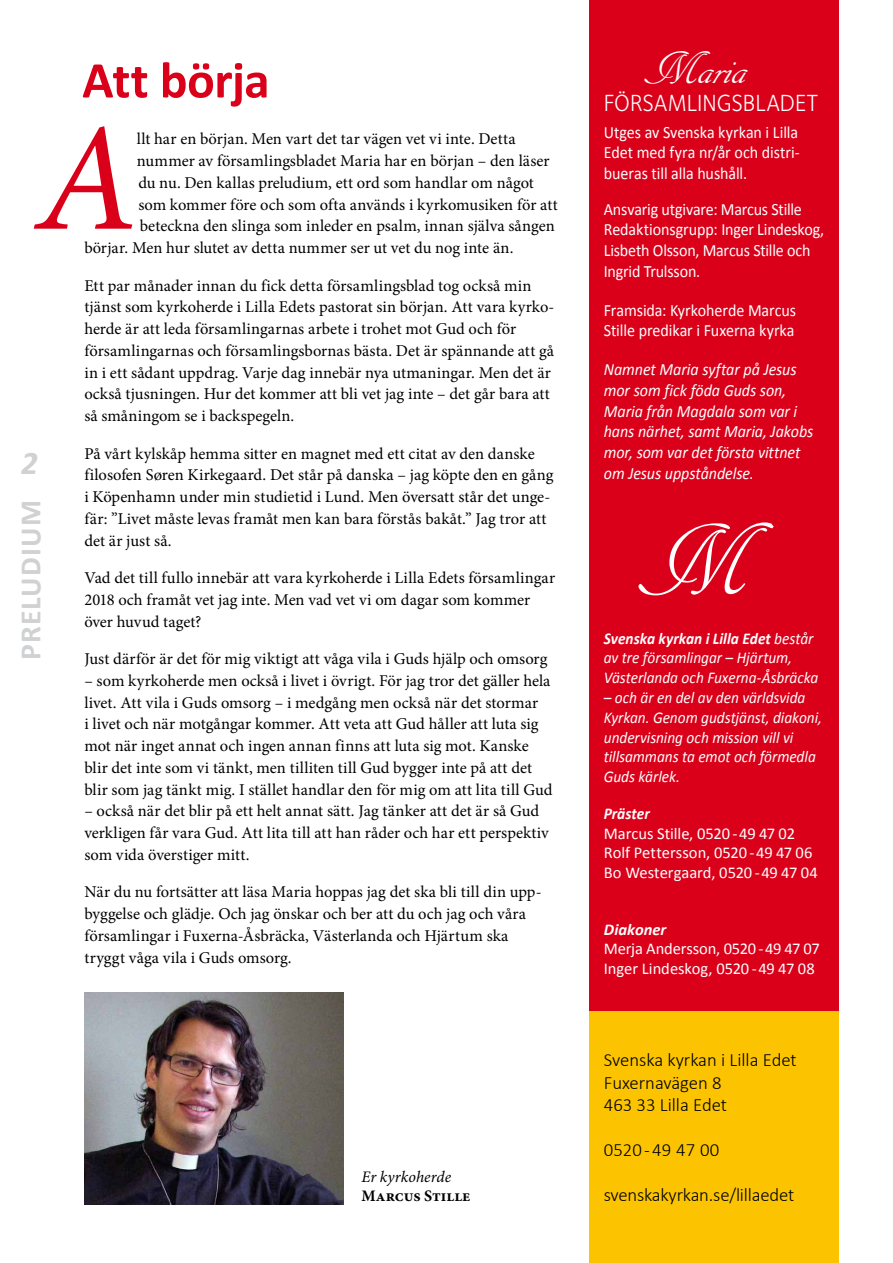
<style>
.page{position:relative;width:893px;height:1263px;background:#fff}
.page>*{position:absolute;margin:0;border:0;box-sizing:border-box;transform-origin:0 0}
.t1{font:italic 154.35px "Minion Pro";color:#da001a}
.t2{font:105px "ARDECODE";color:#fff;scale:.93 1}
.t3{font:700 51.75px "Calibri";letter-spacing:-.015em;color:#da001a}
.t4{font:47.55px "ARDECODE";letter-spacing:-.005em;color:#fff}
.t5{font:italic 700 33px "Calibri";color:#d0d1d2}
.t6{font:700 29.7px "Calibri";letter-spacing:.04em;color:#d0d1d2}
.t7{font:24.15px "Foundry Sterling Book OSF";color:#fff;scale:.93 1}
.t8{font:300 18.75px/22.5px "Calibri";letter-spacing:-.005em;color:#000}
.t9{font:17.25px/20.7px "Calibri";letter-spacing:-.005em;color:#fff;scale:.93 1}
.t10{font:italic 17.25px/20.9px "Calibri";letter-spacing:-.005em;color:#fff;scale:.93 1}
.t11{font:16.5px/21.8px "Minion Pro";color:#000}
.t12{font:italic 16.5px/19.8px "Calibri";letter-spacing:-.005em;color:#fff;scale:.93 1}
.t13{font:16.5px/19.8px "Calibri";letter-spacing:-.005em;color:#fff}
.t14{font:italic 700 16.5px "Calibri";color:#fff;scale:.93 1}
.t15{font:italic 700 16.5px "Calibri";color:#fff}
.t16{font:italic 16.05px "Minion Pro";letter-spacing:.005em;color:#000}
.t17{font:700 16.05px "Minion Pro";color:#000}
.s1{font-weight:400}
</style>
<div class="page">
<div style="left:589px;top:0;width:250px;height:1015px;background:#da001a"></div>
<div style="left:589px;top:1012px;width:250px;height:251px;background:#fcc400"></div>
<img style="left:84px;top:992px;width:260px;height:213px">
<h3 class="t3" style="left:82px;top:47px;width:189px">Att börja</h3>
<h1 class="t1" style="left:37px;top:74px;width:104px">A</h1>
<p class="t11" style="left:137px;top:128px;width:380px">llt har en början. Men vart det tar vägen vet vi inte. Detta</p>
<p class="t11" style="left:137px;top:150px;width:414px">nummer av församlingsbladet Maria har en början – den läser</p>
<p class="t11" style="left:138px;top:172px;width:397px">du nu. Den kallas preludium, ett ord som handlar om något</p>
<p class="t11" style="left:138px;top:193px;width:421px">som kommer före och som ofta används i kyrkomusiken för att</p>
<p class="t11" style="left:140px;top:215px;width:416px">beteckna den slinga som inleder en psalm, innan själva sången</p>
<p class="t11" style="left:84px;top:237px;width:431px">börjar. Men hur slutet av detta nummer ser ut vet du nog inte än.</p>
<p class="t11" style="left:84px;top:274px;width:472px">Ett par månader innan du fick detta församlingsblad tog också min tjänst som kyrkoherde i Lilla Edets pastorat sin början. Att vara kyrko&shy;herde är att leda församlingarnas arbete i trohet mot Gud och för församlingarnas och församlingsbornas bästa. Det är spännande att gå in i ett sådant uppdrag. Varje dag innebär nya utmaningar. Men det är också tjusningen. Hur det kommer att bli vet jag inte – det går bara att så småningom se i backspegeln.</p>
<p class="t11" style="left:84px;top:442px;width:471px">På vårt kylskåp hemma sitter en magnet med ett citat av den danske filosofen Søren Kirkegaard. Det står på danska – jag köpte den en gång i Köpenhamn under min studietid i Lund. Men översatt står det unge&shy;fär: ”Livet måste levas framåt men kan bara förstås bakåt.” Jag tror att det är just så.</p>
<p class="t11" style="left:84px;top:567px;width:472px">Vad det till fullo innebär att vara kyrkoherde i Lilla Edets församlingar<br>2018 och framåt vet jag inte. Men vad vet vi om dagar som kommer över huvud taget?</p>
<p class="t11" style="left:84px;top:648px;width:465px">Just därför är det för mig viktigt att våga vila i Guds hjälp och omsorg</p>
<p class="t11" style="left:84px;top:670px;width:470px">– som kyrkoherde men också i livet i övrigt. För jag tror det gäller hela livet. Att vila i Guds omsorg – i medgång men också när det stormar<br>i livet och när motgångar kommer. Att veta att Gud håller att luta sig mot när inget annat och ingen annan finns att luta sig mot. Kanske blir det inte som vi tänkt, men tilliten till Gud bygger inte på att det blir som jag tänkt mig. I stället handlar den för mig om att lita till Gud</p>
<p class="t11" style="left:84px;top:800px;width:466px">– också när det blir på ett helt annat sätt. Jag tänker att det är så Gud verkligen får vara Gud. Att lita till att han råder och har ett perspektiv som vida överstiger mitt.</p>
<p class="t11" style="left:84px;top:881px;width:459px">När du nu fortsätter att läsa Maria hoppas jag det ska bli till din upp&shy;byggelse och glädje. Och jag önskar och ber att du och jag och våra församlingar i Fuxerna-Åsbräcka, Västerlanda och Hjärtum ska tryggt våga vila i Guds omsorg.</p>
<h3 class="t5" style="left:21px;top:442px;width:18px">2</h3>
<h3 class="t6" style="left:12px;top:660px;width:161px;rotate:-90deg">PRELUDIUM</h3>
<p class="t16" style="left:361px;top:1166px;width:91px">Er kyrkoherde</p>
<p class="t17" style="left:361px;top:1185px;width:111px">Marcus Stille</p>
<h3 class="t4" style="left:644px;top:41px;width:105px">Maria</h3>
<h3 class="t7" style="left:604px;top:86px;width:232px">FÖRSAMLINGSBLADET</h3>
<p class="t9" style="left:604px;top:122px;width:212px;text-align:justify">Utges av Svenska kyrkan i Lilla Edet med fyra nr/år och distri&shy;bueras till alla hushåll.</p>
<p class="t9" style="left:604px;top:198px;width:239px">Ansvarig utgivare: Marcus Stille<br>Redaktionsgrupp: Inger Lindeskog,<br>Lisbeth Olsson, Marcus Stille och<br>Ingrid Trulsson.</p>
<p class="t9" style="left:604px;top:300px;width:208px">Framsida: Kyrkoherde Marcus<br>Stille predikar i Fuxerna kyrka</p>
<p class="t10" style="left:604px;top:358px;width:227px">Namnet Maria syftar på Jesus mor som fick föda Guds son,<br>Maria från Magdala som var i hans närhet, samt Maria, Jakobs mor, som var det första vittnet om Jesus uppståndelse.</p>
<h2 class="t2" style="left:638px;top:501px;width:119px">M</h2>
<p class="t14" style="left:604px;top:628px;width:227px">Svenska kyrkan i Lilla Edet <span class="s1">består</span></p>
<p class="t12" style="left:604px;top:647px;width:232px">av tre församlingar – Hjärtum,<br>Västerlanda och Fuxerna-Åsbräcka</p>
<p class="t12" style="left:604px;top:687px;width:236px">– och är en del av den världsvida<br>Kyrkan. Genom gudstjänst, diakoni, undervisning och mission vill vi tillsammans ta emot och förmedla<br>Guds kärlek.</p>
<p class="t14" style="left:604px;top:803px;width:51px">Präster</p>
<p class="t13" style="left:604px;top:823px;width:215px">Marcus Stille, 0520 - 49 47 02<br>Rolf Pettersson, 0520 - 49 47 06<br>Bo Westergaard, 0520 - 49 47 04</p>
<p class="t15" style="left:604px;top:919px;width:64px">Diakoner</p>
<p class="t13" style="left:604px;top:939px;width:218px">Merja Andersson, 0520 - 49 47 07<br>Inger Lindeskog, 0520 - 49 47 08</p>
<p class="t8" style="left:604px;top:1048px;width:194px">Svenska kyrkan i Lilla Edet<br>Fuxernavägen 8<br>463 33 Lilla Edet</p>
<p class="t8" style="left:604px;top:1138px;width:117px">0520-49 47 00</p>
<p class="t8" style="left:604px;top:1183px;width:192px">svenskakyrkan.se/lillaedet</p>
</div>
